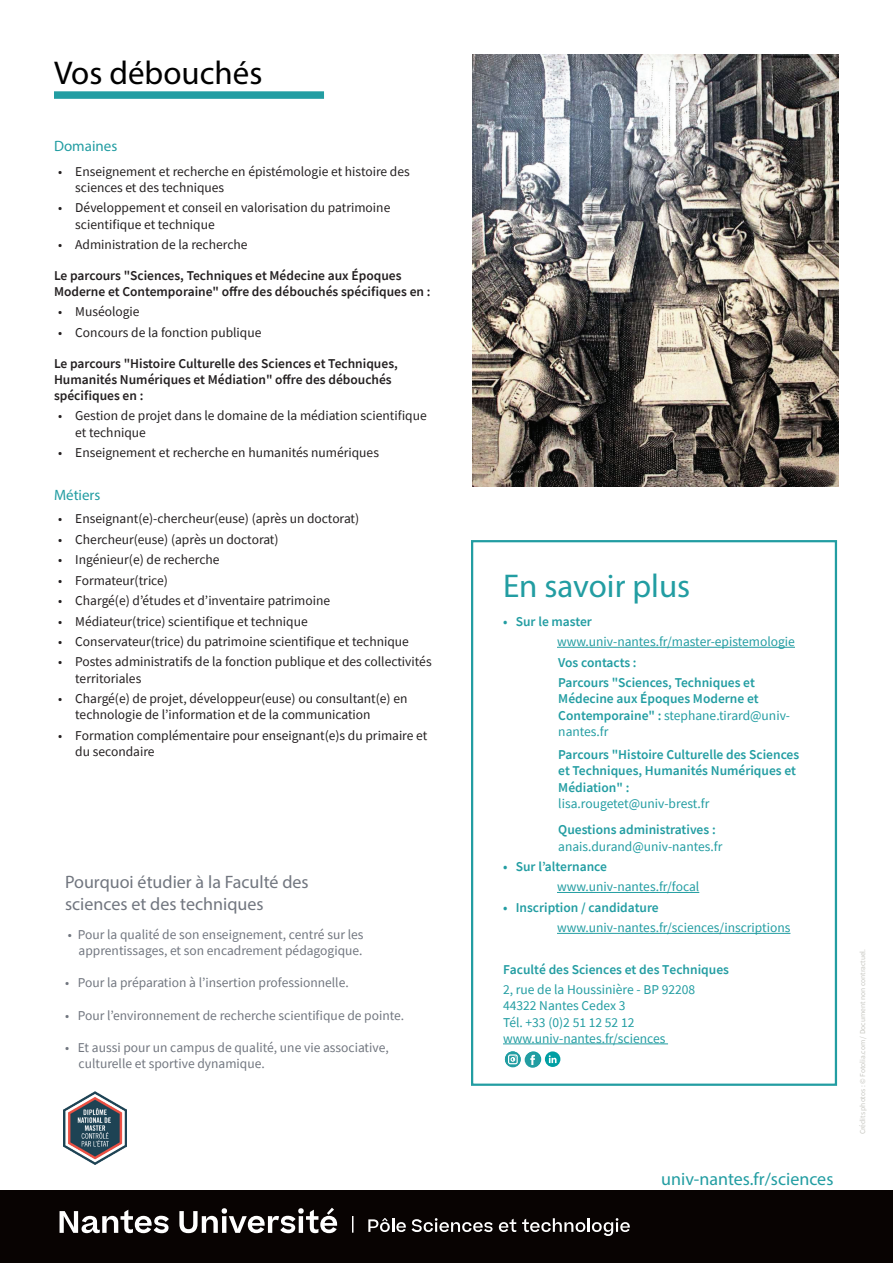
<style>
.page{position:relative;width:893px;height:1263px;background:#fff}
.page>*{position:absolute;margin:0;border:0;box-sizing:border-box;transform-origin:0 0}
.t1{font:33px "Myriad Pro";color:#229da2}
.t2{font:33px "Myriad Pro";color:#000}
.t3{font:18px/21.6px "Myriad Pro";color:#71767f}
.t4{font:18px "Myriad Pro";color:#229da2}
.t5{font:15px "Myriad Pro";color:#229da2}
.t6{font:13.5px/16.2px "Source Sans Pro";color:#231f20}
.t7{font:600 13.5px/16.2px "Source Sans Pro";color:#229da2}
.t8{font:13.5px/16.2px "Source Sans Pro";color:#71767f;text-align:right}
.t9{font:13.5px/16.2px "Source Sans Pro";color:#229da2}
.t10{font:600 13.5px/16.2px "Source Sans Pro";color:#231f20}
.t11{font:7.5px "Source Sans Pro";color:#c7c7c1}
.s1{font-weight:400}
</style>
<div class="page">
<svg style="left:545px;top:1051px;width:15px;height:16px"></svg>
<svg style="left:549px;top:1055px;width:7px;height:8px"></svg>
<img style="left:472px;top:54px;width:367px;height:432px">
<img style="left:64px;top:1092px;width:63px;height:72px">
<div style="left:0;top:1191px;width:893px;height:72px;background:#080302"></div>
<svg style="left:60px;top:1208px;width:277px;height:25px"></svg>
<svg style="left:368px;top:1218px;width:38px;height:14px"></svg>
<svg style="left:412px;top:1218px;width:81px;height:14px"></svg>
<svg style="left:499px;top:1219px;width:17px;height:13px"></svg>
<svg style="left:522px;top:1218px;width:108px;height:18px"></svg>
<svg style="left:352px;top:1216px;width:1px;height:17px"></svg>
<hr style="left:557px;top:647px;width:238px;height:1px;background:#229da2">
<hr style="left:557px;top:892px;width:142px;height:1px;background:#229da2">
<hr style="left:557px;top:933px;width:233px;height:1px;background:#229da2">
<hr style="left:503px;top:1043px;width:165px;height:1px;background:#229da2">
<div style="left:471px;top:540px;width:366px;height:546px;border:2px solid #229da2"></div>
<div style="left:525px;top:1052px;width:16px;height:16px;background:#229da2;border-radius:50%"></div>
<svg style="left:530px;top:1054px;width:5px;height:11px"></svg>
<svg style="left:505px;top:1051px;width:16px;height:16px"></svg>
<svg style="left:508px;top:1054px;width:10px;height:14px"></svg>
<div style="left:54px;top:91px;width:270px;height:8px;background:#229da2"></div>
<h1 class="t2" style="left:54px;top:53px;width:210px">Vos débouchés</h1>
<p class="t5" style="left:54px;top:136px;width:65px">Domaines</p>
<p class="t6" style="left:75px;top:163px;width:336px;text-indent:-17px">• Enseignement et recherche en épistémologie et histoire des sciences et des techniques</p>
<p class="t6" style="left:75px;top:200px;width:317px;text-indent:-17px">• Développement et conseil en valorisation du patrimoine scientifique et technique</p>
<p class="t6" style="left:58px;top:236px;width:191px">• Administration de la recherche</p>
<p class="t10" style="left:54px;top:267px;width:378px">Le parcours "Sciences, Techniques et Médecine aux Époques<br>Moderne et Contemporaine" offre des débouchés spécifiques en :</p>
<p class="t6" style="left:58px;top:304px;width:83px">• Muséologie</p>
<p class="t6" style="left:58px;top:324px;width:205px">• Concours de la fonction publique</p>
<p class="t10" style="left:54px;top:355px;width:345px">Le parcours "Histoire Culturelle des Sciences et Techniques,<br>Humanités Numériques et Médiation" offre des débouchés spécifiques en :</p>
<p class="t6" style="left:75px;top:408px;width:353px;text-indent:-17px">• Gestion de projet dans le domaine de la médiation scientifique et technique</p>
<p class="t6" style="left:58px;top:444px;width:322px">• Enseignement et recherche en humanités numériques</p>
<p class="t5" style="left:54px;top:485px;width:48px">Métiers</p>
<p class="t6" style="left:58px;top:511px;width:303px">• Enseignant(e)-chercheur(euse) (après un doctorat)</p>
<p class="t6" style="left:58px;top:531px;width:222px">• Chercheur(euse) (après un doctorat)</p>
<p class="t6" style="left:58px;top:551px;width:163px">• Ingénieur(e) de recherche</p>
<p class="t6" style="left:58px;top:572px;width:111px">• Formateur(trice)</p>
<p class="t6" style="left:58px;top:592px;width:273px">• Chargé(e) d’études et d’inventaire patrimoine</p>
<p class="t6" style="left:58px;top:613px;width:251px">• Médiateur(trice) scientifique et technique</p>
<p class="t6" style="left:58px;top:633px;width:352px">• Conservateur(trice) du patrimoine scientifique et technique</p>
<p class="t6" style="left:75px;top:654px;width:358px;text-indent:-17px">• Postes administratifs de la fonction publique et des collectivités territoriales</p>
<p class="t6" style="left:75px;top:690px;width:334px;text-indent:-17px">• Chargé(e) de projet, développeur(euse) ou consultant(e) en technologie de l’information et de la communication</p>
<p class="t6" style="left:75px;top:727px;width:354px;text-indent:-17px">• Formation complémentaire pour enseignant(e)s du primaire et du secondaire</p>
<h2 class="t3" style="left:65px;top:871px;width:245px">Pourquoi étudier à la Faculté des sciences et des techniques</h2>
<p class="t8" style="left:68px;top:926px;width:297px">• Pour la qualité de son enseignement, centré sur les apprentissages, et son encadrement pédagogique.</p>
<p class="t8" style="left:65px;top:974px;width:285px">• Pour la préparation à l’insertion professionnelle.</p>
<p class="t8" style="left:65px;top:1007px;width:341px">• Pour l’environnement de recherche scientifique de pointe.</p>
<p class="t8" style="left:79px;top:1039px;width:312px;text-align:left;text-indent:-14px">• Et aussi pour un campus de qualité, une vie associative, culturelle et sportive dynamique.</p>
<h1 class="t1" style="left:503px;top:565px;width:189px">En savoir plus</h1>
<p class="t7" style="left:503px;top:613px;width:90px">• Sur le master</p>
<p class="t9" style="left:557px;top:634px;width:239px">www.univ-nantes.fr/master-epistemologie</p>
<p class="t7" style="left:558px;top:652px;width:198px;line-height:20.4px">Vos contacts :<br>Parcours "Sciences, Techniques et</p>
<p class="t7" style="left:558px;top:691px;width:233px">Médecine aux Époques Moderne et<br>Contemporaine" : <span class="s1">stephane.tirard@univ&shy;nantes.fr</span></p>
<p class="t7" style="left:558px;top:746px;width:242px">Parcours "Histoire Culturelle des Sciences et Techniques, Humanités Numériques et<br>Médiation" :</p>
<p class="t9" style="left:558px;top:795px;width:153px">lisa.rougetet@univ-brest.fr</p>
<p class="t7" style="left:558px;top:822px;width:159px">Questions administratives :</p>
<p class="t9" style="left:558px;top:838px;width:166px">anais.durand@univ-nantes.fr</p>
<p class="t7" style="left:503px;top:858px;width:105px">• Sur l’alternance</p>
<p class="t9" style="left:557px;top:879px;width:144px">www.univ-nantes.fr/focal</p>
<p class="t7" style="left:503px;top:899px;width:157px">• Inscription / candidature</p>
<p class="t9" style="left:557px;top:920px;width:235px">www.univ-nantes.fr/sciences/inscriptions</p>
<p class="t7" style="left:503px;top:961px;width:228px">Faculté des Sciences et des Techniques</p>
<p class="t9" style="left:503px;top:981px;width:194px">2, rue de la Houssinière - BP 92208<br>44322 Nantes Cedex 3<br>Tél. +33 (0)2 51 12 52 12 www.univ-nantes.fr/sciences</p>
<h2 class="t4" style="left:661px;top:1168px;width:174px">univ-nantes.fr/sciences</h2>
<p class="t11" style="left:858px;top:1134px;width:187px;rotate:-90deg">Crédits photos : © Fotolia.com / Document non contractuel.</p>
</div>
